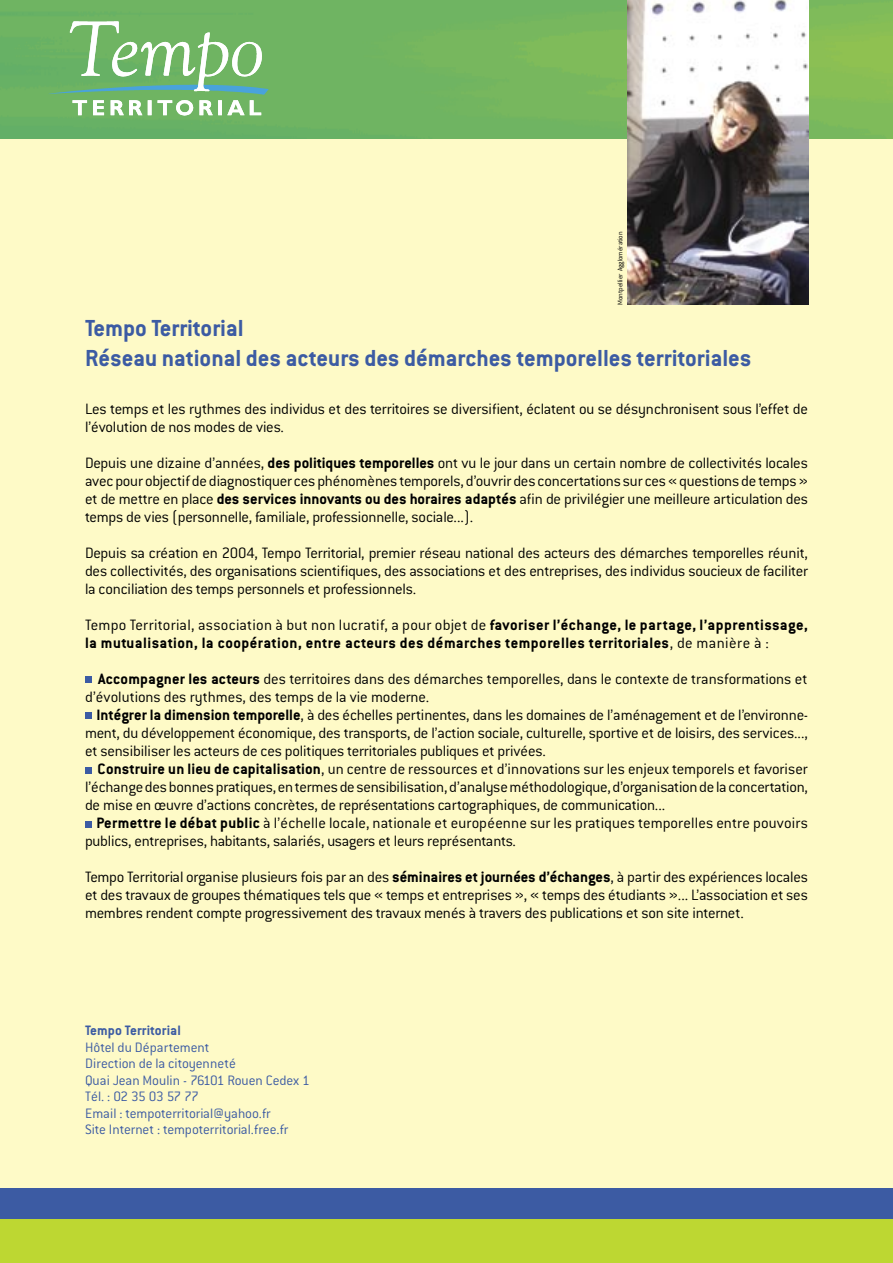
<style>
.page{position:relative;width:893px;height:1263px;background:#fff}
.page>*{position:absolute;margin:0;border:0;box-sizing:border-box;transform-origin:0 0}
.t1{font:700 25.5px "Conduit ITC";color:#3c5ba3}
.t2{font:300 16.5px/18px "Conduit ITC";letter-spacing:-.01em;color:#000;text-align:justify}
.t3{font:700 16.5px/18px "Conduit ITC";letter-spacing:.03em;color:#000}
.t4{font:300 15px "Conduit ITC";letter-spacing:-.005em;color:#3c5ba3}
.t5{font:700 15px "Conduit ITC";letter-spacing:.01em;color:#3c5ba3}
.t6{font:300 15px "Conduit ITC";letter-spacing:-.025em;color:#3c5ba3}
.t7{font:300 7.5px "Conduit ITC";letter-spacing:-.015em;color:#000}
.s1{font-weight:700}
.s2{font-weight:300}
</style>
<div class="page">
<div style="left:0;top:52px;width:893px;height:1211px;background:#fefac7"></div>
<img style="left:0;top:0;width:893px;height:139px">
<img style="left:627px;top:0;width:181px;height:304px">
<svg style="left:30px;top:0;width:290px;height:139px;background:#6cb263"></svg>
<svg style="left:48px;top:21px;width:221px;height:94px;background:#86c083"></svg>
<div style="left:0;top:1206px;width:893px;height:57px;background:#bdd732"></div>
<div style="left:0;top:1188px;width:893px;height:30px;background:#3c5ba3"></div>
<div style="left:85px;top:677px;width:7px;height:6px;background:#3c5ba3"></div>
<div style="left:85px;top:713px;width:7px;height:6px;background:#3c5ba3"></div>
<div style="left:85px;top:767px;width:7px;height:6px;background:#3c5ba3"></div>
<div style="left:85px;top:821px;width:7px;height:6px;background:#3c5ba3"></div>
<p class="t7" style="left:616px;top:305px;width:75px;rotate:-90deg">Montpellier Agglomération</p>
<p class="t1" style="left:85px;top:313px;width:160px">Tempo Territorial</p>
<p class="t1" style="left:85px;top:343px;width:668px">Réseau national des acteurs des démarches temporelles territoriales</p>
<p class="t2" style="left:85px;top:400px;width:724px">Les temps et les rythmes des individus et des territoires se diversifient, éclatent ou se désynchronisent sous l’effet de l’évolution de nos modes de vies.</p>
<p class="t2" style="left:85px;top:454px;width:724px">Depuis une dizaine d’années, <span class="s1">des politiques temporelles</span> ont vu le jour dans un certain nombre de collectivités locales avec pour objectif de diagnostiquer ces phénomènes temporels, d’ouvrir des concertations sur ces « questions de temps » et de mettre en place <span class="s1">des services innovants ou des horaires adaptés</span> afin de privilégier une meilleure articulation des temps de vies (personnelle, familiale, professionnelle, sociale...).</p>
<p class="t2" style="left:85px;top:544px;width:724px">Depuis sa création en 2004, Tempo Territorial, premier réseau national des acteurs des démarches temporelles réunit, des collectivités, des organisations scientifiques, des associations et des entreprises, des individus soucieux de faciliter la conciliation des temps personnels et professionnels.</p>
<p class="t3" style="left:85px;top:616px;width:724px"><span class="s2">Tempo Territorial, association à but non lucratif, a pour objet de</span> favoriser l’échange, le partage, l’apprentissage, la mutualisation, la coopération, entre acteurs des démarches temporelles territoriales<span class="s2">, de manière à :</span></p>
<p class="t2" style="left:85px;top:670px;width:724px;text-indent:13px"><span class="s1">Accompagner les acteurs</span> des territoires dans des démarches temporelles, dans le contexte de transformations et d’évolutions des rythmes, des temps de la vie moderne.</p>
<p class="t2" style="left:85px;top:706px;width:725px;text-indent:11px"><span class="s1">Intégrer la dimension temporelle</span>, à des échelles pertinentes, dans les domaines de l’aménagement et de l’environne&shy;ment, du développement économique, des transports, de l’action sociale, culturelle, sportive et de loisirs, des services..., et sensibiliser les acteurs de ces politiques territoriales publiques et privées.</p>
<p class="t2" style="left:85px;top:760px;width:724px;text-indent:13px"><span class="s1">Construire un lieu de capitalisation</span>, un centre de ressources et d’innovations sur les enjeux temporels et favoriser l’échange des bonnes pratiques, en termes de sensibilisation, d’analyse méthodologique, d’organisation de la concertation, de mise en œuvre d’actions concrètes, de représentations cartographiques, de communication...</p>
<p class="t2" style="left:85px;top:814px;width:724px;text-indent:11px"><span class="s1">Permettre le débat public</span> à l’échelle locale, nationale et européenne sur les pratiques temporelles entre pouvoirs publics, entreprises, habitants, salariés, usagers et leurs représentants.</p>
<p class="t2" style="left:85px;top:868px;width:724px">Tempo Territorial organise plusieurs fois par an des <span class="s1">séminaires et journées d’échanges</span>, à partir des expériences locales et des travaux de groupes thématiques tels que « temps et entreprises », « temps des étudiants »... L’association et ses membres rendent compte progressivement des travaux menés à travers des publications et son site internet.</p>
<p class="t5" style="left:85px;top:1022px;width:97px">Tempo Territorial</p>
<p class="t4" style="left:85px;top:1039px;width:126px">Hôtel du Département</p>
<p class="t4" style="left:85px;top:1055px;width:152px">Direction de la citoyenneté</p>
<p class="t4" style="left:85px;top:1072px;width:226px">Quai Jean Moulin - 76101 Rouen Cedex 1</p>
<p class="t6" style="left:85px;top:1088px;width:115px">Tél. : 02 35 03 57 77</p>
<p class="t4" style="left:85px;top:1105px;width:187px">Email : tempoterritorial@yahoo.fr</p>
<p class="t4" style="left:85px;top:1121px;width:205px">Site Internet : tempoterritorial.free.fr</p>
</div>
